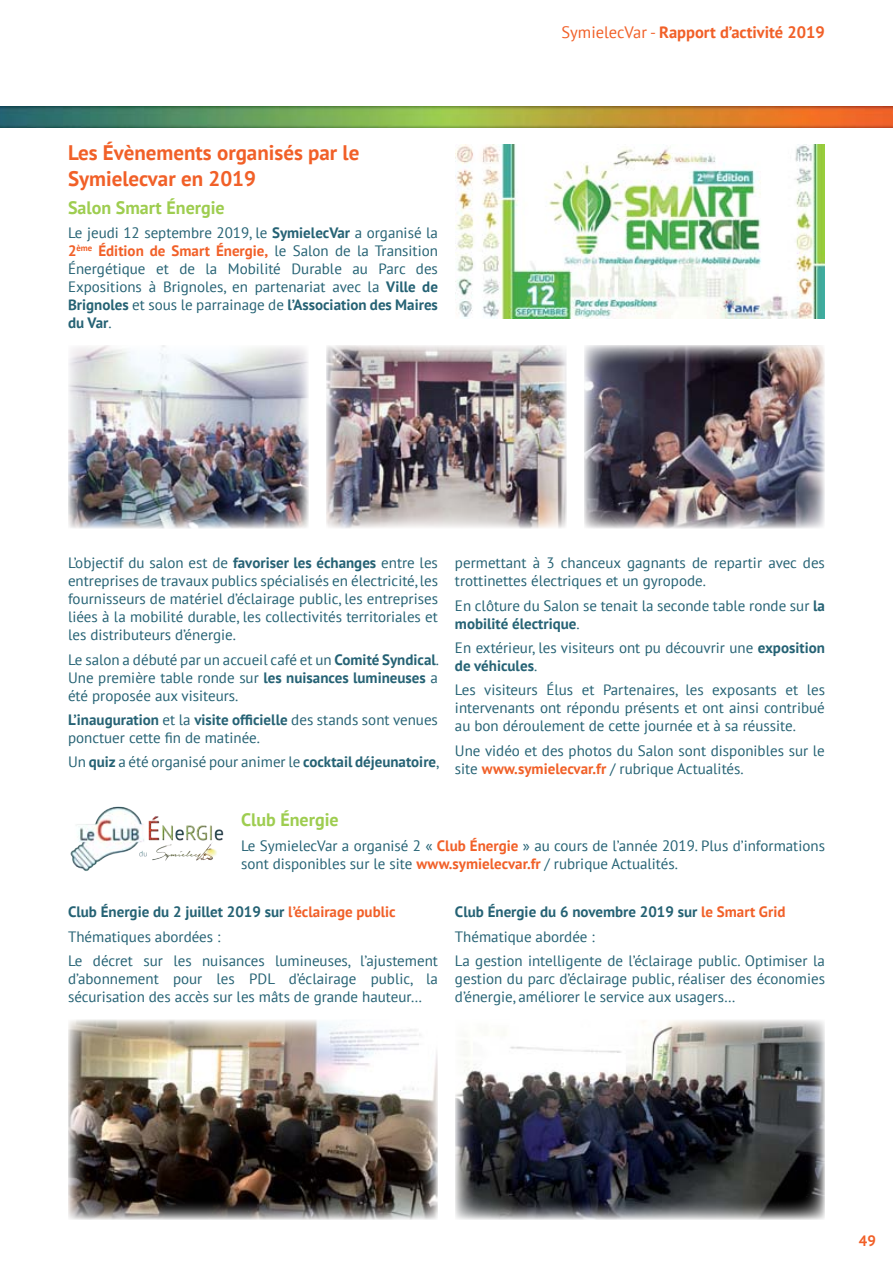
<style>
.page{position:relative;width:893px;height:1263px;background:#fff}
.page>*{position:absolute;margin:0;border:0;box-sizing:border-box;transform-origin:0 0}
.t1{font:700 21px/25.2px "PT Sans";color:#f16028}
.t2{font:700 18px "PT Sans";color:#9ecd50}
.t3{font:700 16.5px "PT Sans";color:#f16028}
.t4{font:15px/18px "PT Sans";color:#256274;text-align:justify}
.t5{font:700 15px "PT Sans";color:#256274}
.t6{font:700 15px "PT Sans";color:#f16028}
.s1{font-weight:700}
.s2{font-weight:700;color:#f16028}
.s3{font-weight:400}
.s4{color:#f16028}
</style>
<div class="page">
<img style="left:0;top:106px;width:893px;height:22px">
<img style="left:455px;top:145px;width:370px;height:174px">
<img style="left:68px;top:345px;width:241px;height:183px">
<img style="left:68px;top:1020px;width:370px;height:200px">
<img style="left:455px;top:1020px;width:370px;height:200px">
<img style="left:326px;top:345px;width:241px;height:183px">
<img style="left:584px;top:345px;width:241px;height:183px">
<img style="left:70px;top:806px;width:154px;height:65px">
<p class="t1" style="left:68px;top:140px;width:293px">Les Évènements organisés par le<br>Symielecvar en 2019</p>
<p class="t2" style="left:68px;top:195px;width:158px">Salon Smart Énergie</p>
<p class="t4" style="left:68px;top:223px;width:371px">Le jeudi 12 septembre 2019, le <span class="s1">SymielecVar</span> a organisé la <span class="s2">2</span><sup>ème</sup> <span class="s2">Édition de Smart Énergie,</span> le Salon de la Transition Énergétique et de la Mobilité Durable au Parc des Expositions à Brignoles, en partenariat avec la <span class="s1">Ville de Brignoles</span> et sous le parrainage de <span class="s1">l’Association des Maires du Var</span>.</p>
<p class="t3" style="left:561px;top:21px;width:265px"><span class="s3">SymielecVar -</span> Rapport d’activité 2019</p>
<p class="t4" style="left:68px;top:554px;width:371px">L’objectif du salon est de <span class="s1">favoriser les échanges</span> entre les entreprises de travaux publics spécialisés en électricité, les fournisseurs de matériel d’éclairage public, les entreprises liées à la mobilité durable, les collectivités territoriales et les distributeurs d’énergie.</p>
<p class="t4" style="left:68px;top:650px;width:373px">Le salon a débuté par un accueil café et un <span class="s1">Comité Syndical</span>.<br>Une première table ronde sur <span class="s1">les nuisances lumineuses</span> a été proposée aux visiteurs.</p>
<p class="t4" style="left:68px;top:710px;width:371px"><span class="s1">L’inauguration</span> et la <span class="s1">visite officielle</span> des stands sont venues ponctuer cette fin de matinée.</p>
<p class="t4" style="left:68px;top:753px;width:373px">Un <span class="s1">quiz</span> a été organisé pour animer le <span class="s1">cocktail déjeunatoire</span>,</p>
<p class="t4" style="left:455px;top:554px;width:371px">permettant à 3 chanceux gagnants de repartir avec des trottinettes électriques et un gyropode.</p>
<p class="t4" style="left:455px;top:596px;width:371px">En clôture du Salon se tenait la seconde table ronde sur <span class="s1">la mobilité électrique</span>.</p>
<p class="t4" style="left:455px;top:638px;width:371px">En extérieur, les visiteurs ont pu découvrir une <span class="s1">exposition de véhicules</span>.</p>
<p class="t4" style="left:455px;top:681px;width:371px">Les visiteurs Élus et Partenaires, les exposants et les intervenants ont répondu présents et ont ainsi contribué au bon déroulement de cette journée et à sa réussite.</p>
<p class="t4" style="left:455px;top:741px;width:371px">Une vidéo et des photos du Salon sont disponibles sur le site <span class="s2">www.symielecvar.fr</span> / rubrique Actualités.</p>
<p class="t2" style="left:241px;top:808px;width:99px">Club Énergie</p>
<p class="t4" style="left:241px;top:836px;width:585px">Le SymielecVar a organisé 2 « <span class="s2">Club Énergie</span> » au cours de l’année 2019. Plus d’informations sont disponibles sur le site <span class="s2">www.symielecvar.fr</span> / rubrique Actualités.</p>
<p class="t5" style="left:68px;top:902px;width:329px">Club Énergie du 2 juillet 2019 sur <span class="s4">l’éclairage public</span></p>
<p class="t4" style="left:68px;top:927px;width:154px">Thématiques abordées :</p>
<p class="t4" style="left:68px;top:951px;width:371px">Le décret sur les nuisances lumineuses, l’ajustement d’abonnement pour les PDL d’éclairage public, la sécurisation des accès sur les mâts de grande hauteur…</p>
<p class="t5" style="left:455px;top:902px;width:332px">Club Énergie du 6 novembre 2019 sur <span class="s4">le Smart Grid</span></p>
<p class="t4" style="left:455px;top:927px;width:141px">Thématique abordée :</p>
<p class="t4" style="left:455px;top:951px;width:371px">La gestion intelligente de l’éclairage public. Optimiser la gestion du parc d’éclairage public, réaliser des économies d’énergie, améliorer le service aux usagers…</p>
<p class="t6" style="left:859px;top:1231px;width:19px">49</p>
</div>
